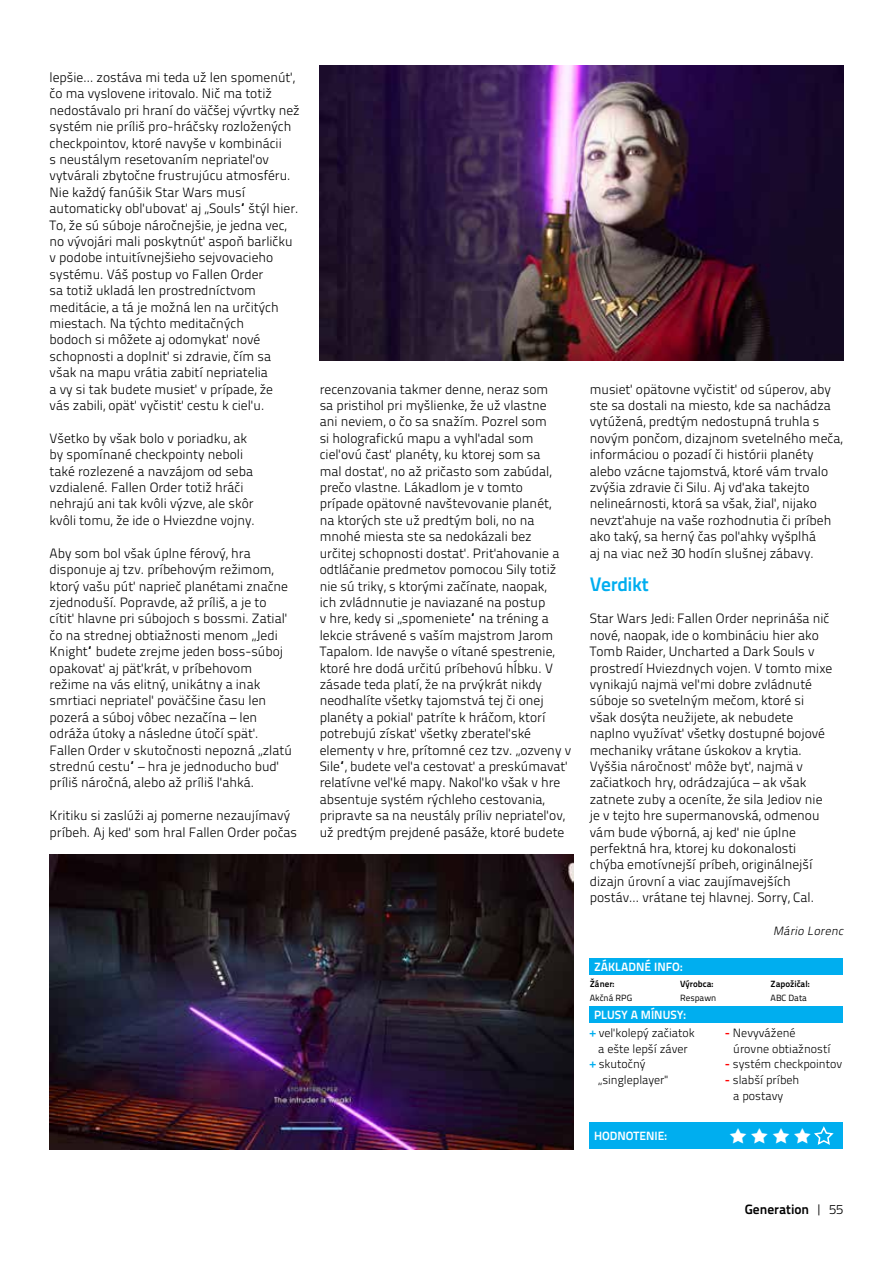
<style>
.page{position:relative;width:893px;height:1263px;background:#fff}
.page>*{position:absolute;margin:0;border:0;box-sizing:border-box;transform-origin:0 0}
.Subtitle_13pt_BLUE{font:700 19.5px "Titillium Text 22 L";letter-spacing:-.02em;color:#00aeef}
.Body_INDENT_BLACK{font:300 13.5px/16.4px "Titillium Text 22 L";color:#000}
.Page_Numbers_RIGHT_W{font:700 13.5px "Titillium Text 22 L";color:#000}
.Body_BLACK{font:300 12px/15.8px "Titillium Text 22 L";color:#000}
.Review-Small_Box_Tit{font:700 12px "Titillium Text 22 L";color:#fff}
.Body_INDENT_BLACK-2{font:italic 300 12px "Titillium Text 22 L";color:#000}
.Review-Game_Info{font:700 9px/14.7px "Titillium Text 22 L";color:#000}
.Review-Game_Info-2{font:9px/14.7px "Titillium Text 22 L";color:#000}
.s1{font-weight:700}
.s2{font-weight:400}
.s3{font-weight:700;color:#f00}
.s4{font-weight:700;color:#00aeef}
.s5{font-weight:300}
</style>
<div class="page">
<div style="left:590px;top:959px;width:253px;height:16px;background:#00aeef"></div>
<div style="left:590px;top:1006px;width:253px;height:17px;background:#00aeef"></div>
<div style="left:590px;top:1122px;width:253px;height:26px;background:#00aeef"></div>
<img style="left:320px;top:66px;width:523px;height:294px">
<img style="left:50px;top:854px;width:523px;height:295px">
<svg style="left:814px;top:1126px;width:20px;height:19px"></svg>
<p class="Body_INDENT_BLACK" style="left:50px;top:68px;width:252px">lepšie... zostáva mi teda už len spomenúť, čo ma vyslovene iritovalo. Nič ma totiž nedostávalo pri hraní do väčšej vývrtky než systém nie príliš pro-hráčsky rozložených checkpointov, ktoré navyše v kombinácii<br>s neustálym resetovaním nepriateľov vytvárali zbytočne frustrujúcu atmosféru.<br>Nie každý fanúšik Star Wars musí automaticky obľubovať aj „Souls“ štýl hier.<br>To, že sú súboje náročnejšie, je jedna vec, no vývojári mali poskytnúť aspoň barličku v podobe intuitívnejšieho sejvovacieho systému. Váš postup vo Fallen Order<br>sa totiž ukladá len prostredníctvom meditácie, a tá je možná len na určitých miestach. Na týchto meditačných<br>bodoch si môžete aj odomykať nové schopnosti a doplniť si zdravie, čím sa však na mapu vrátia zabití nepriatelia<br>a vy si tak budete musieť v prípade, že<br>vás zabili, opäť vyčistiť cestu k cieľu.</p>
<p class="Body_INDENT_BLACK" style="left:50px;top:429px;width:207px">Všetko by však bolo v poriadku, ak by spomínané checkpointy neboli také rozlezené a navzájom od seba vzdialené. Fallen Order totiž hráči nehrajú ani tak kvôli výzve, ale skôr kvôli tomu, že ide o Hviezdne vojny.</p>
<p class="Body_INDENT_BLACK" style="left:50px;top:544px;width:244px">Aby som bol však úplne férový, hra disponuje aj tzv. príbehovým režimom, ktorý vašu púť naprieč planétami značne zjednoduší. Popravde, až príliš, a je to cítiť hlavne pri súbojoch s bossmi. Zatiaľ čo na strednej obtiažnosti menom „Jedi Knight“ budete zrejme jeden boss-súboj opakovať aj päťkrát, v príbehovom režime na vás elitný, unikátny a inak smrtiaci nepriateľ poväčšine času len pozerá a súboj vôbec nezačína – len odráža útoky a následne útočí späť.<br>Fallen Order v skutočnosti nepozná „zlatú strednú cestu“ – hra je jednoducho buď príliš náročná, alebo až príliš ľahká.</p>
<p class="Body_INDENT_BLACK" style="left:50px;top:806px;width:249px">Kritiku si zaslúži aj pomerne nezaujímavý príbeh. Aj keď som hral Fallen Order počas</p>
<p class="Body_INDENT_BLACK" style="left:320px;top:380px;width:253px">recenzovania takmer denne, neraz som<br>sa pristihol pri myšlienke, že už vlastne<br>ani neviem, o čo sa snažím. Pozrel som<br>si holografickú mapu a vyhľadal som cieľovú časť planéty, ku ktorej som sa<br>mal dostať, no až pričasto som zabúdal, prečo vlastne. Lákadlom je v tomto<br>prípade opätovné navštevovanie planét,<br>na ktorých ste už predtým boli, no na mnohé miesta ste sa nedokázali bez určitej schopnosti dostať. Priťahovanie a odtláčanie predmetov pomocou Sily totiž nie sú triky, s ktorými začínate, naopak,<br>ich zvládnnutie je naviazané na postup<br>v hre, kedy si „spomeniete“ na tréning a lekcie strávené s vaším majstrom Jarom Tapalom. Ide navyše o vítané spestrenie, ktoré hre dodá určitú príbehovú hĺbku. V zásade teda platí, že na prvýkrát nikdy neodhalíte všetky tajomstvá tej či onej planéty a pokiaľ patríte k hráčom, ktorí potrebujú získať všetky zberateľské elementy v hre, prítomné cez tzv. „ozveny v Sile“, budete veľa cestovať a preskúmavať relatívne veľké mapy. Nakoľko však v hre absentuje systém rýchleho cestovania, pripravte sa na neustály príliv nepriateľov, už predtým prejdené pasáže, ktoré budete</p>
<p class="Body_INDENT_BLACK" style="left:590px;top:380px;width:254px">musieť opätovne vyčistiť od súperov, aby ste sa dostali na miesto, kde sa nachádza vytúžená, predtým nedostupná truhla s novým pončom, dizajnom svetelného meča, informáciou o pozadí či histórii planéty alebo vzácne tajomstvá, ktoré vám trvalo zvýšia zdravie či Silu. Aj vďaka takejto nelineárnosti, ktorá sa však, žiaľ, nijako nevzťahuje na vaše rozhodnutia či príbeh ako taký, sa herný čas poľahky vyšplhá<br>aj na viac než 30 hodín slušnej zábavy.</p>
<p class="Subtitle_13pt_BLUE" style="left:590px;top:569px;width:60px">Verdikt</p>
<p class="Body_INDENT_BLACK" style="left:590px;top:610px;width:244px">Star Wars Jedi: Fallen Order neprináša nič nové, naopak, ide o kombináciu hier ako Tomb Raider, Uncharted a Dark Souls v prostredí Hviezdnych vojen. V tomto mixe vynikajú najmä veľmi dobre zvládnuté súboje so svetelným mečom, ktoré si však dosýta neužijete, ak nebudete naplno využívať všetky dostupné bojové mechaniky vrátane úskokov a krytia.<br>Vyššia náročnosť môže byť, najmä v začiatkoch hry, odrádzajúca – ak však zatnete zuby a oceníte, že sila Jediov nie je v tejto hre supermanovská, odmenou vám bude výborná, aj keď nie úplne perfektná hra, ktorej ku dokonalosti chýba emotívnejší príbeh, originálnejší dizajn úrovní a viac zaujímavejších postáv... vrátane tej hlavnej. Sorry, Cal.</p>
<p class="Body_INDENT_BLACK-2" style="left:773px;top:922px;width:75px">Mário Lorenc</p>
<p class="Review-Small_Box_Tit" style="left:594px;top:958px;width:90px">ZÁKLADNÉ INFO:</p>
<p class="Review-Game_Info-2" style="left:590px;top:975px;width:44px"><span class="s1">Žáner:<br></span>Akčná RPG</p>
<p class="Review-Game_Info" style="left:680px;top:975px;width:38px">Výrobca:<br><span class="s2">Respawn</span></p>
<p class="Review-Game_Info" style="left:771px;top:975px;width:41px">Zapožičal:<br><span class="s2">ABC Data</span></p>
<p class="Body_BLACK" style="left:733px;top:1024px;width:99px;text-indent:-8px"><span class="s3">-</span> Nevyvážené úrovne obtiažností</p>
<p class="Body_BLACK" style="left:725px;top:1055px;width:119px"><span class="s3">-</span> systém checkpointov</p>
<p class="Body_BLACK" style="left:733px;top:1071px;width:68px;text-indent:-8px"><span class="s3">-</span> slabší príbeh a postavy</p>
<p class="Review-Small_Box_Tit" style="left:594px;top:1126px;width:74px">HODNOTENIE:</p>
<p class="Review-Small_Box_Tit" style="left:594px;top:1006px;width:93px">PLUSY A MÍNUSY:</p>
<p class="Body_BLACK" style="left:590px;top:1024px;width:106px"><span class="s4">+</span> veľkolepý začiatok</p>
<p class="Body_BLACK" style="left:598px;top:1040px;width:91px">a ešte lepší záver</p>
<p class="Body_BLACK" style="left:590px;top:1055px;width:57px"><span class="s4">+</span> skutočný</p>
<p class="Body_BLACK" style="left:598px;top:1071px;width:71px">„singleplayer"</p>
<p class="Page_Numbers_RIGHT_W" style="left:745px;top:1199px;width:100px">Generation <span class="s5">| 55</span></p>
</div>
